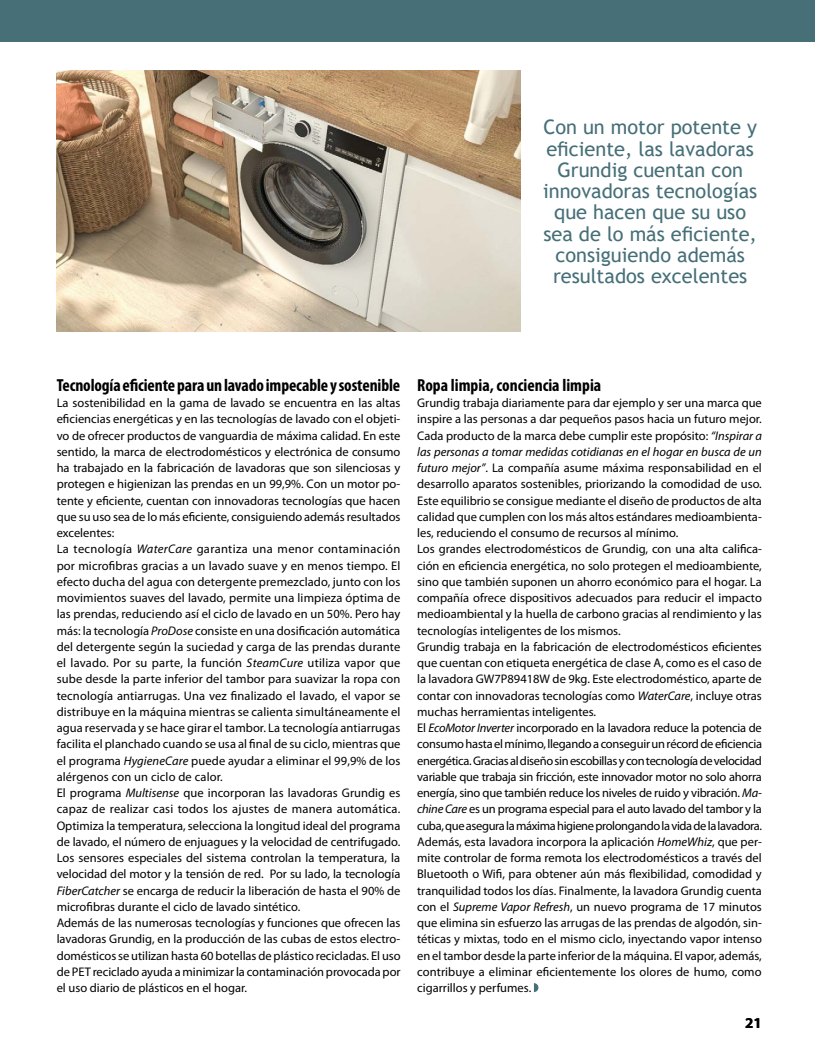
<style>
.page{position:relative;width:815px;height:1063px;background:#fff}
.page>*{position:absolute;margin:0;border:0;box-sizing:border-box;transform-origin:0 0}
.t1{font:20px/21.2px "Trebuchet MS";color:#466f77;text-align:center}
.t2{font:700 condensed 17.5px "Myriad Pro";letter-spacing:-.005em;color:#000}
.t3{font:700 15px "Myriad Pro";color:#000}
.t4{font:12.5px/16.2px "Myriad Pro";color:#000}
.s1{font-style:italic}
</style>
<div class="page">
<div style="left:0;top:0;width:815px;height:41px;background:#466f77"></div>
<svg style="left:534px;top:983px;width:4px;height:9px"></svg>
<img style="left:57px;top:71px;width:464px;height:261px">
<h1 class="t1" style="left:543px;top:117px;width:216px">Con un motor potente y eficiente, las lavadoras<br>Grundig cuentan con innovadoras tecnologías que hacen que su uso sea de lo más eficiente, consiguiendo además resultados excelentes</h1>
<h2 class="t2" style="left:57px;top:374px;width:345px">Tecnología eficiente para un lavado impecable y sostenible</h2>
<p class="t4" style="left:57px;top:395px;width:346px">La sostenibilidad en la gama de lavado se encuentra en las altas eficiencias energéticas y en las tecnologías de lavado con el objeti&shy;vo de ofrecer productos de vanguardia de máxima calidad. En este sentido, la marca de electrodomésticos y electrónica de consumo ha trabajado en la fabricación de lavadoras que son silenciosas y protegen e higienizan las prendas en un 99,9%. Con un motor po&shy;tente y eficiente, cuentan con innovadoras tecnologías que hacen que su uso sea de lo más eficiente, consiguiendo además resultados excelentes:<br>La tecnología <span class="s1">WaterCare</span> garantiza una menor contaminación por microfibras gracias a un lavado suave y en menos tiempo. El efecto ducha del agua con detergente premezclado, junto con los movimientos suaves del lavado, permite una limpieza óptima de las prendas, reduciendo así el ciclo de lavado en un 50%. Pero hay más: la tecnología <span class="s1">ProDose</span> consiste en una dosificación automática del detergente según la suciedad y carga de las prendas durante el lavado. Por su parte, la función <span class="s1">SteamCure</span> utiliza vapor que sube desde la parte inferior del tambor para suavizar la ropa con tecnología antiarrugas. Una vez finalizado el lavado, el vapor se distribuye en la máquina mientras se calienta simultáneamente el agua reservada y se hace girar el tambor. La tecnología antiarrugas facilita el planchado cuando se usa al final de su ciclo, mientras que el programa <span class="s1">HygieneCare</span> puede ayudar a eliminar el 99,9% de los alérgenos con un ciclo de calor.<br>El programa <span class="s1">Multisense</span> que incorporan las lavadoras Grundig es capaz de realizar casi todos los ajustes de manera automática.<br>Optimiza la temperatura, selecciona la longitud ideal del programa de lavado, el número de enjuagues y la velocidad de centrifugado.<br>Los sensores especiales del sistema controlan la temperatura, la velocidad del motor y la tensión de red. Por su lado, la tecnología <span class="s1">FiberCatcher</span> se encarga de reducir la liberación de hasta el 90% de microfibras durante el ciclo de lavado sintético.<br>Además de las numerosas tecnologías y funciones que ofrecen las lavadoras Grundig, en la producción de las cubas de estos electro&shy;domésticos se utilizan hasta 60 botellas de plástico recicladas. El uso de PET reciclado ayuda a minimizar la contaminación provocada por el uso diario de plásticos en el hogar.</p>
<h2 class="t2" style="left:417px;top:374px;width:186px">Ropa limpia, conciencia limpia</h2>
<p class="t4" style="left:417px;top:395px;width:346px">Grundig trabaja diariamente para dar ejemplo y ser una marca que inspire a las personas a dar pequeños pasos hacia un futuro mejor.<br>Cada producto de la marca debe cumplir este propósito: <span class="s1">“Inspirar a las personas a tomar medidas cotidianas en el hogar en busca de un futuro mejor”</span>. La compañía asume máxima responsabilidad en el desarrollo aparatos sostenibles, priorizando la comodidad de uso.<br>Este equilibrio se consigue mediante el diseño de productos de alta calidad que cumplen con los más altos estándares medioambienta&shy;les, reduciendo el consumo de recursos al mínimo.<br>Los grandes electrodomésticos de Grundig, con una alta califica&shy;ción en eficiencia energética, no solo protegen el medioambiente, sino que también suponen un ahorro económico para el hogar. La compañía ofrece dispositivos adecuados para reducir el impacto medioambiental y la huella de carbono gracias al rendimiento y las tecnologías inteligentes de los mismos.<br>Grundig trabaja en la fabricación de electrodomésticos eficientes que cuentan con etiqueta energética de clase A, como es el caso de la lavadora GW7P89418W de 9kg. Este electrodoméstico, aparte de contar con innovadoras tecnologías como <span class="s1">WaterCare</span>, incluye otras muchas herramientas inteligentes.<br>El <span class="s1">EcoMotor Inverter</span> incorporado en la lavadora reduce la potencia de consumo hasta el mínimo, llegando a conseguir un récord de eficiencia energética. Gracias al diseño sin escobillas y con tecnología de velocidad variable que trabaja sin fricción, este innovador motor no solo ahorra energía, sino que también reduce los niveles de ruido y vibración. <span class="s1">Ma&shy;chine Care</span> es un programa especial para el auto lavado del tambor y la cuba, que asegura la máxima higiene prolongando la vida de la lavadora.<br>Además, esta lavadora incorpora la aplicación <span class="s1">HomeWhiz</span>, que per&shy;mite controlar de forma remota los electrodomésticos a través del Bluetooth o Wifi, para obtener aún más flexibilidad, comodidad y tranquilidad todos los días. Finalmente, la lavadora Grundig cuenta con el <span class="s1">Supreme Vapor Refresh</span>, un nuevo programa de 17 minutos que elimina sin esfuerzo las arrugas de las prendas de algodón, sin&shy;téticas y mixtas, todo en el mismo ciclo, inyectando vapor intenso en el tambor desde la parte inferior de la máquina. El vapor, además, contribuye a eliminar eficientemente los olores de humo, como cigarrillos y perfumes.</p>
<p class="t3" style="left:745px;top:1014px;width:18px">21</p>
</div>
